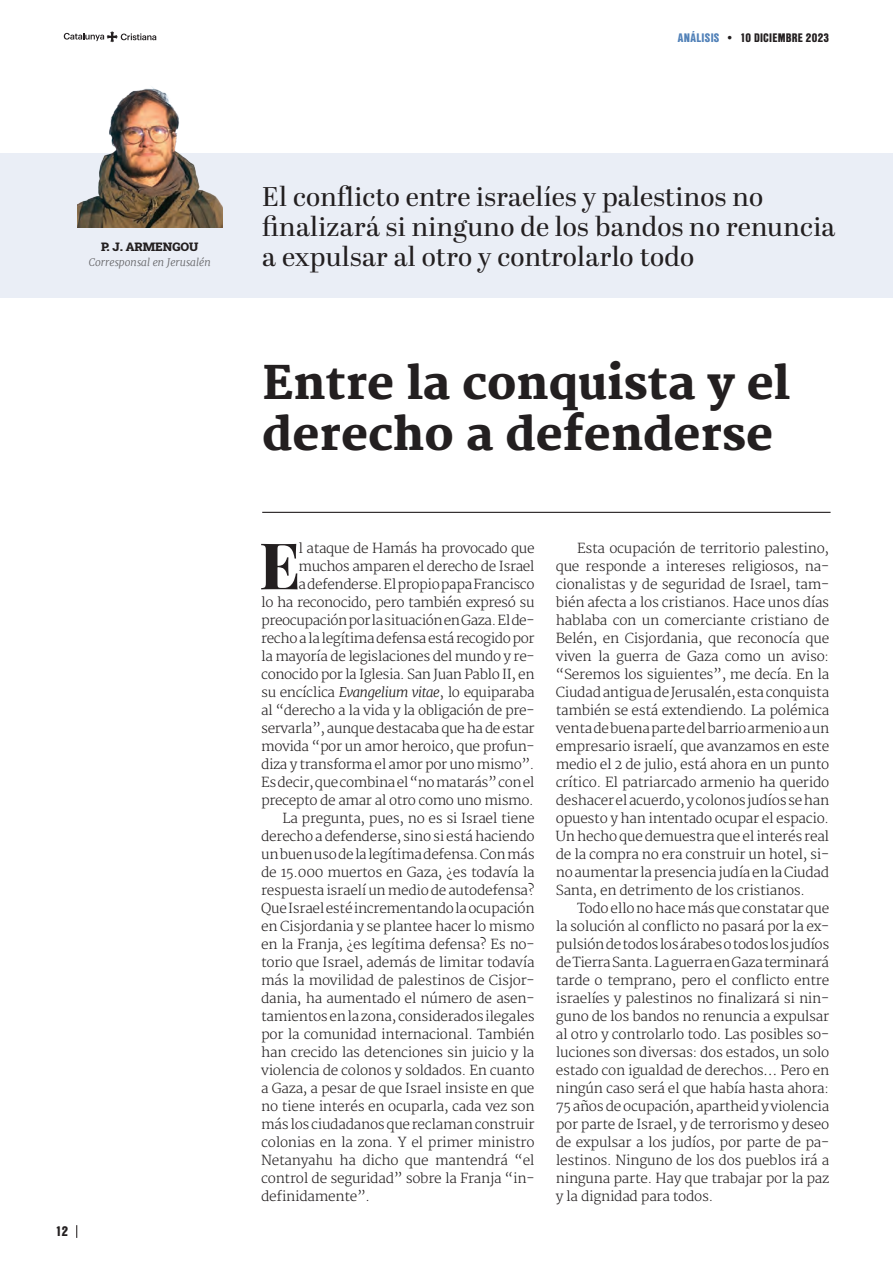
<style>
.page{position:relative;width:893px;height:1263px;background:#fff}
.page>*{position:absolute;margin:0;border:0;box-sizing:border-box;transform-origin:0 0}
.t1{font:800 64.35px "Playfair Display";color:#231f20}
.TITOL_ANALISIS{font:800 45px/51px "Merriweather";color:#231f20}
.DESTACAT_ANALISI{font:27px/30px "Abril Display";letter-spacing:.01em;color:#231f20}
.TEXTO_PPAL_ESP{font:300 13.5px/18px "Merriweather";letter-spacing:-.03em;color:#231f20;text-align:justify}
.t2{font:900 13.5px "Nimbus San Con LOT";color:#231f20}
.t3{font:900 12px "Nimbus San Con LOT";letter-spacing:.02em;color:#231f20}
.NOM_REDACTORS{font:12px "Roboto Slab";color:#231f20}
.CARREC_REDACTORS{font:italic 300 10.5px "Merriweather";color:#636366}
.s1{color:#5181b8}
.s2{font-style:italic}
</style>
<div class="page">
<svg style="left:64px;top:31px;width:92px;height:11px"></svg>
<div style="left:0;top:154px;width:893px;height:144px;background:#eaeef6"></div>
<img style="left:77px;top:87px;width:145px;height:141px">
<hr style="left:262px;top:512px;width:569px;height:1px;background:#231f20">
<svg style="left:76px;top:1225px;width:1px;height:13px"></svg>
<p class="t3" style="left:678px;top:28px;width:153px"><span class="s1">ANÁLISIS</span> • 10 DICIEMBRE 2023</p>
<p class="NOM_REDACTORS" style="left:101px;top:238px;width:99px">P. J. ARMENGOU</p>
<p class="CARREC_REDACTORS" style="left:89px;top:255px;width:124px">Corresponsal en Jerusalén</p>
<p class="t2" style="left:55px;top:1221px;width:14px">12</p>
<p class="DESTACAT_ANALISI" style="left:262px;top:183px;width:575px">El conflicto entre israelíes y palestinos no finalizará si ninguno de los bandos no renuncia a expulsar al otro y controlarlo todo</p>
<p class="TITOL_ANALISIS" style="left:262px;top:359px;width:529px">Entre la conquista y el derecho a defenderse</p>
<p class="TEXTO_PPAL_ESP" style="left:261px;top:540px;width:275px;text-align:right">l ataque de Hamás ha provocado que muchos amparen el derecho de Israel<br>a defenderse. El propio papa Francisco<br>lo ha reconocido, pero también expresó su preocupación por la situación en Gaza. El de&shy;recho a la legítima defensa está recogido por la mayoría de legislaciones del mundo y re&shy;conocido por la Iglesia. San Juan Pablo II, en su encíclica <span class="s2">Evangelium vitae</span>, lo equiparaba al “derecho a la vida y la obligación de pre&shy;servarla”, aunque destacaba que ha de estar movida “por un amor heroico, que profun&shy;diza y transforma el amor por uno mismo”.<br>Es decir, que combina el “no matarás” con el precepto de amar al otro como uno mismo.</p>
<p class="TEXTO_PPAL_ESP" style="left:261px;top:810px;width:275px;text-indent:21px">La pregunta, pues, no es si Israel tiene derecho a defenderse, sino si está haciendo un buen uso de la legítima defensa. Con más de 15.000 muertos en Gaza, ¿es todavía la respuesta israelí un medio de autodefensa?<br>Que Israel esté incrementando la ocupación en Cisjordania y se plantee hacer lo mismo en la Franja, ¿es legítima defensa? Es no&shy;torio que Israel, además de limitar todavía más la movilidad de palestinos de Cisjor&shy;dania, ha aumentado el número de asen&shy;tamientos en la zona, considerados ilegales por la comunidad internacional. También han crecido las detenciones sin juicio y la violencia de colonos y soldados. En cuanto a Gaza, a pesar de que Israel insiste en que no tiene interés en ocuparla, cada vez son más los ciudadanos que reclaman construir colonias en la zona. Y el primer ministro Netanyahu ha dicho que mantendrá “el control de seguridad” sobre la Franja “in&shy;definidamente”.</p>
<p class="t1" style="left:259px;top:515px;width:43px">E</p>
<p class="TEXTO_PPAL_ESP" style="left:556px;top:540px;width:275px;text-indent:21px">Esta ocupación de territorio palestino, que responde a intereses religiosos, na&shy;cionalistas y de seguridad de Israel, tam&shy;bién afecta a los cristianos. Hace unos días hablaba con un comerciante cristiano de Belén, en Cisjordania, que reconocía que viven la guerra de Gaza como un aviso: “Seremos los siguientes”, me decía. En la Ciudad antigua de Jerusalén, esta conquista también se está extendiendo. La polémica venta de buena parte del barrio armenio a un empresario israelí, que avanzamos en este medio el 2 de julio, está ahora en un punto crítico. El patriarcado armenio ha querido deshacer el acuerdo, y colonos judíos se han opuesto y han intentado ocupar el espacio.<br>Un hecho que demuestra que el interés real de la compra no era construir un hotel, si&shy;no aumentar la presencia judía en la Ciudad Santa, en detrimento de los cristianos.</p>
<p class="TEXTO_PPAL_ESP" style="left:556px;top:900px;width:275px;text-indent:21px">Todo ello no hace más que constatar que la solución al conflicto no pasará por la ex&shy;pulsión de todos los árabes o todos los judíos de Tierra Santa. La guerra en Gaza terminará tarde o temprano, pero el conflicto entre israelíes y palestinos no finalizará si nin&shy;guno de los bandos no renuncia a expulsar al otro y controlarlo todo. Las posibles so&shy;luciones son diversas: dos estados, un solo estado con igualdad de derechos… Pero en ningún caso será el que había hasta ahora:<br>75 años de ocupación, apartheid y violencia por parte de Israel, y de terrorismo y deseo de expulsar a los judíos, por parte de pa&shy;lestinos. Ninguno de los dos pueblos irá a ninguna parte. Hay que trabajar por la paz y la dignidad para todos.</p>
</div>
